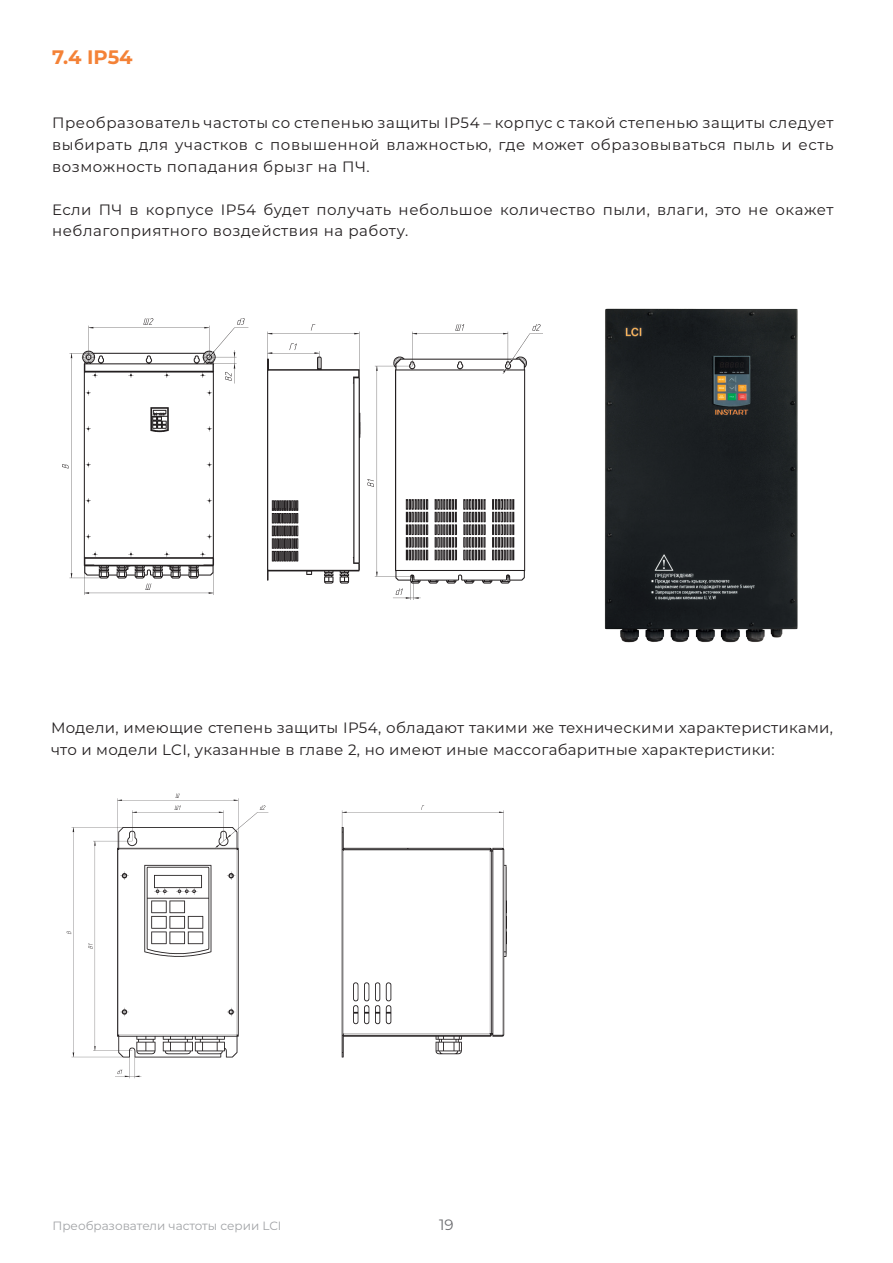
<style>
.page{position:relative;width:893px;height:1263px;background:#fff}
.page>*{position:absolute;margin:0;border:0;box-sizing:border-box;transform-origin:0 0}
.t1{font:700 19.5px "Montserrat";color:#f48237}
.t2{font:15px/21.6px "Montserrat";letter-spacing:.02em;color:#231f20;text-align:justify}
.t3{font:15px/21.6px "Montserrat";letter-spacing:.04em;color:#231f20}
.t4{font:15px "Montserrat";color:#6c6d70}
.t5{font:12px "Montserrat";color:#a1a3a6}
</style>
<div class="page">
<img style="left:67px;top:793px;width:439px;height:286px">
<img style="left:62px;top:318px;width:187px;height:277px">
<img style="left:267px;top:324px;width:92px;height:260px">
<img style="left:359px;top:324px;width:184px;height:276px">
<img style="left:604px;top:308px;width:194px;height:335px">
<h1 class="t1" style="left:52px;top:43px;width:82px">7.4 IP54</h1>
<p class="t2" style="left:52px;top:112px;width:783px">Преобразователь частоты со степенью защиты IP54 – корпус с такой степенью защиты следует выбирать для участков с повышенной влажностью, где может образовываться пыль и есть возможность попадания брызг на ПЧ.</p>
<p class="t3" style="left:52px;top:198px;width:783px">Если ПЧ в корпусе IP54 будет получать небольшое количество пыли, влаги, это не окажет неблагоприятного воздействия на работу.</p>
<p class="t2" style="left:51px;top:717px;width:783px">Модели, имеющие степень защиты IP54, обладают такими же техническими характеристиками, что и модели LCI, указанные в главе 2, но имеют иные массогабаритные характеристики:</p>
<p class="t5" style="left:52px;top:1217px;width:231px">Преобразователи частоты серии LCI</p>
<p class="t4" style="left:439px;top:1214px;width:16px">19</p>
</div>
